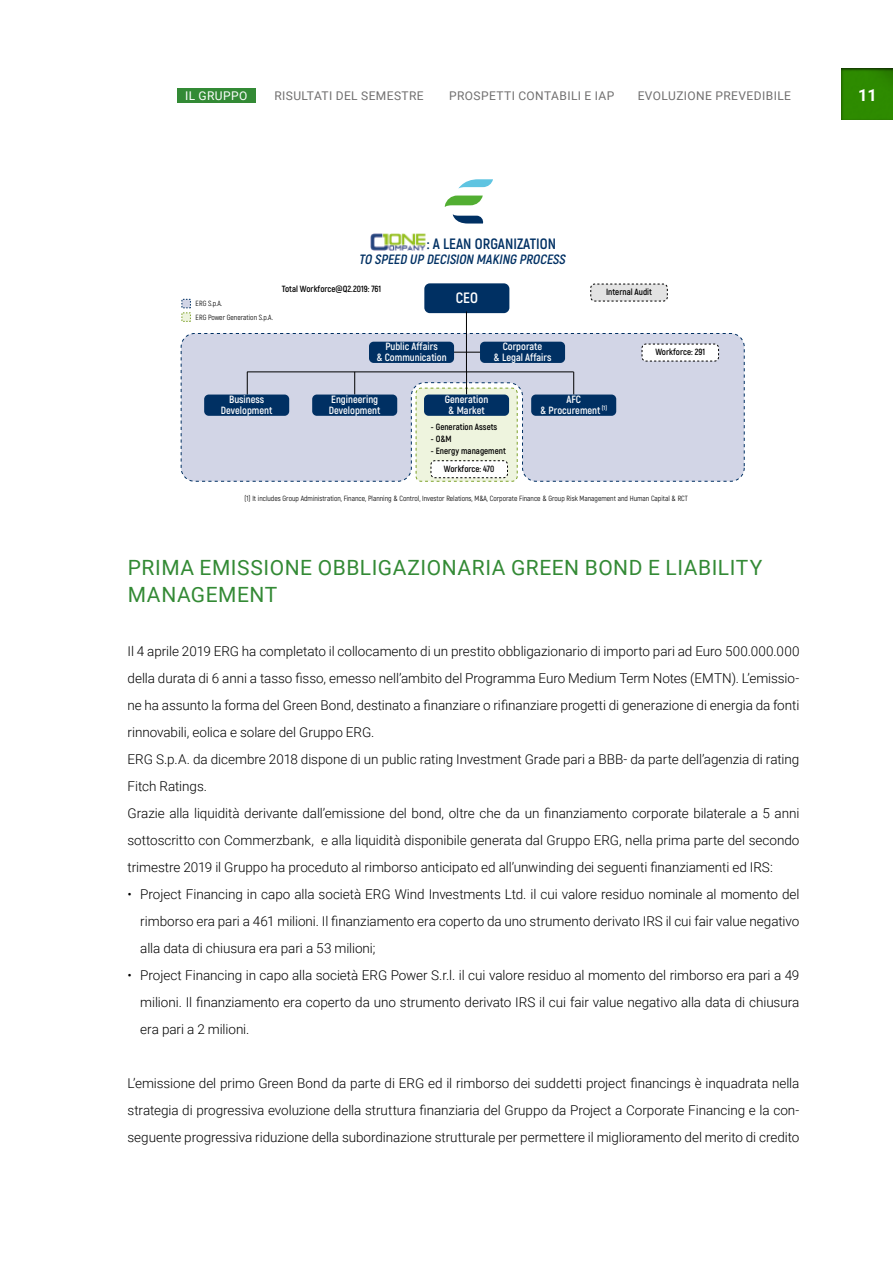
<style>
.page{position:relative;width:893px;height:1263px;background:#fff}
.page>*{position:absolute;margin:0;border:0;box-sizing:border-box;transform-origin:0 0}
.t1{font:21px/27px "Roboto";letter-spacing:.025em;color:#338a35}
.t2{font:700 16.5px "Roboto";color:#fff}
.t3{font:700 15px "Akrobat";color:#003063}
.t4{font:700 15px "Akrobat";color:#fff}
.t5{font:300 13.5px/27px "Roboto";letter-spacing:-.005em;color:#000;text-align:justify}
.t6{font:italic 700 13.5px "Akrobat";color:#003063}
.t7{font:12px "Roboto";letter-spacing:.035em;color:#706f6f}
.t8{font:12px "Roboto";letter-spacing:.035em;color:#fff}
.t9{font:700 10.5px/10.5px "Akrobat";color:#fff;text-align:center}
.t10{font:700 9px "Akrobat";color:#000}
.t11{font:7.5px/13.5px "Akrobat";color:#000}
</style>
<div class="page">
<img style="left:842px;top:68px;width:51px;height:51px">
<div style="left:177px;top:88px;width:79px;height:15px;background:#338a35"></div>
<img style="left:371px;top:234px;width:54px;height:17px">
<div style="left:591px;top:284px;width:76px;height:17px;background:#e3e3e3;border-radius:4px"></div>
<div style="left:590px;top:284px;width:78px;height:17px;border:1px dashed #000;border-radius:4px"></div>
<div style="left:181px;top:333px;width:564px;height:149px;background:#d2d5e6"></div>
<div style="left:182px;top:299px;width:8px;height:9px;background:#d2d5e6"></div>
<div style="left:182px;top:299px;width:9px;height:9px;border:1px dashed #003063"></div>
<div style="left:416px;top:388px;width:101px;height:93px;background:#eef4de;border-radius:5px"></div>
<div style="left:416px;top:388px;width:102px;height:94px;border:1px dashed #7da12a;border-radius:5px"></div>
<div style="left:182px;top:313px;width:8px;height:8px;background:#eef4de"></div>
<div style="left:182px;top:313px;width:9px;height:8px;border:1px dashed #7da12a"></div>
<div style="left:642px;top:344px;width:77px;height:17px;background:#fff;border-radius:4px"></div>
<div style="left:642px;top:344px;width:77px;height:17px;border:1px dashed #000;border-radius:4px"></div>
<hr style="left:247px;top:371px;width:327px;height:1px;background:#000">
<svg style="left:573px;top:372px;width:1px;height:22px"></svg>
<svg style="left:466px;top:372px;width:1px;height:22px"></svg>
<svg style="left:354px;top:372px;width:1px;height:22px"></svg>
<svg style="left:247px;top:372px;width:1px;height:23px"></svg>
<div style="left:312px;top:395px;width:85px;height:21px;background:#003063;border-radius:5px"></div>
<div style="left:424px;top:395px;width:85px;height:21px;background:#003063;border-radius:5px"></div>
<div style="left:531px;top:395px;width:85px;height:21px;background:#003063;border-radius:5px"></div>
<div style="left:431px;top:461px;width:76px;height:17px;background:#fff;border-radius:4px"></div>
<div style="left:431px;top:460px;width:77px;height:18px;border:1px dashed #000;border-radius:4px"></div>
<div style="left:204px;top:395px;width:85px;height:21px;background:#003063;border-radius:5px"></div>
<div style="left:424px;top:283px;width:85px;height:30px;background:#003063;border-radius:5px"></div>
<hr style="left:466px;top:311px;width:1px;height:61px;background:#000">
<hr style="left:451px;top:352px;width:34px;height:1px;background:#000">
<div style="left:369px;top:342px;width:85px;height:21px;background:#003063;border-radius:5px"></div>
<div style="left:480px;top:342px;width:85px;height:21px;background:#003063;border-radius:5px"></div>
<svg style="left:445px;top:196px;width:38px;height:11px"></svg>
<svg style="left:458px;top:179px;width:35px;height:10px"></svg>
<svg style="left:453px;top:214px;width:31px;height:10px"></svg>
<p class="t8" style="left:185px;top:87px;width:64px">IL GRUPPO</p>
<p class="t7" style="left:274px;top:87px;width:151px">RISULTATI DEL SEMESTRE</p>
<p class="t7" style="left:449px;top:87px;width:167px">PROSPETTI CONTABILI E IAP</p>
<p class="t7" style="left:638px;top:87px;width:155px">EVOLUZIONE PREVEDIBILE</p>
<p class="t2" style="left:858px;top:84px;width:20px">11</p>
<p class="t3" style="left:427px;top:235px;width:131px">: A LEAN ORGANIZATION</p>
<p class="t11" style="left:196px;top:297px;width:79px">ERG S.p.A.<br>ERG Power Generation S.p.A.</p>
<p class="t6" style="left:359px;top:251px;width:211px">TO SPEED UP DECISION MAKING PROCESS</p>
<p class="t10" style="left:282px;top:283px;width:101px">Total Workforce@Q2.2019: 761</p>
<p class="t4" style="left:456px;top:288px;width:24px">CEO</p>
<p class="t9" style="left:376px;top:341px;width:72px">Public Affairs<br>&amp; Communication</p>
<p class="t9" style="left:494px;top:341px;width:59px">Corporate<br>&amp; Legal Affairs</p>
<p class="t10" style="left:606px;top:286px;width:47px">Internal Audit</p>
<p class="t10" style="left:655px;top:346px;width:51px">Workforce: 291</p>
<p class="t9" style="left:221px;top:394px;width:53px">Business<br>Development</p>
<p class="t9" style="left:329px;top:394px;width:53px;text-align:left">Engineering<br>Development</p>
<p class="t9" style="left:445px;top:394px;width:45px">Generation &amp; Market</p>
<p class="t9" style="left:540px;top:394px;width:69px">AFC<br>&amp; Procurement <sup>(1)</sup></p>
<p class="t10" style="left:431px;top:421px;width:68px">- Generation Assets</p>
<p class="t10" style="left:431px;top:433px;width:22px">- O&amp;M</p>
<p class="t10" style="left:431px;top:445px;width:76px">- Energy management</p>
<p class="t10" style="left:444px;top:463px;width:52px">Workforce: 470</p>
<p class="t11" style="left:244px;top:492px;width:445px">(1) It includes Group Administration, Finance, Planning &amp; Control, Investor Relations, M&amp;A, Corporate Finance &amp; Group Risk Management and Human Capital &amp; RCT</p>
<h1 class="t1" style="left:128px;top:553px;width:636px">PRIMA EMISSIONE OBBLIGAZIONARIA GREEN BOND E LIABILITY<br>MANAGEMENT</h1>
<p class="t5" style="left:128px;top:637px;width:673px;text-align:left">Il 4 aprile 2019 ERG ha completato il collocamento di un prestito obbligazionario di importo pari ad Euro 500.000.000 della durata di 6 anni a tasso fisso, emesso nell’ambito del Programma Euro Medium Term Notes (EMTN). L’emissio&shy;ne ha assunto la forma del Green Bond, destinato a finanziare o rifinanziare progetti di generazione di energia da fonti rinnovabili, eolica e solare del Gruppo ERG.<br>ERG S.p.A. da dicembre 2018 dispone di un public rating Investment Grade pari a BBB- da parte dell’agenzia di rating Fitch Ratings.<br>Grazie alla liquidità derivante dall’emissione del bond, oltre che da un finanziamento corporate bilaterale a 5 anni sottoscritto con Commerzbank, e alla liquidità disponibile generata dal Gruppo ERG, nella prima parte del secondo trimestre 2019 il Gruppo ha proceduto al rimborso anticipato ed all’unwinding dei seguenti finanziamenti ed IRS:</p>
<p class="t5" style="left:140px;top:880px;width:661px;text-indent:-13px">• Project Financing in capo alla società ERG Wind Investments Ltd. il cui valore residuo nominale al momento del rimborso era pari a 461 milioni. Il finanziamento era coperto da uno strumento derivato IRS il cui fair value negativo alla data di chiusura era pari a 53 milioni;</p>
<p class="t5" style="left:140px;top:961px;width:661px;text-indent:-13px">• Project Financing in capo alla società ERG Power S.r.l. il cui valore residuo al momento del rimborso era pari a 49 milioni. Il finanziamento era coperto da uno strumento derivato IRS il cui fair value negativo alla data di chiusura era pari a 2 milioni.</p>
<p class="t5" style="left:128px;top:1069px;width:673px">L’emissione del primo Green Bond da parte di ERG ed il rimborso dei suddetti project financings è inquadrata nella strategia di progressiva evoluzione della struttura finanziaria del Gruppo da Project a Corporate Financing e la con&shy;seguente progressiva riduzione della subordinazione strutturale per permettere il miglioramento del merito di credito</p>
</div>
